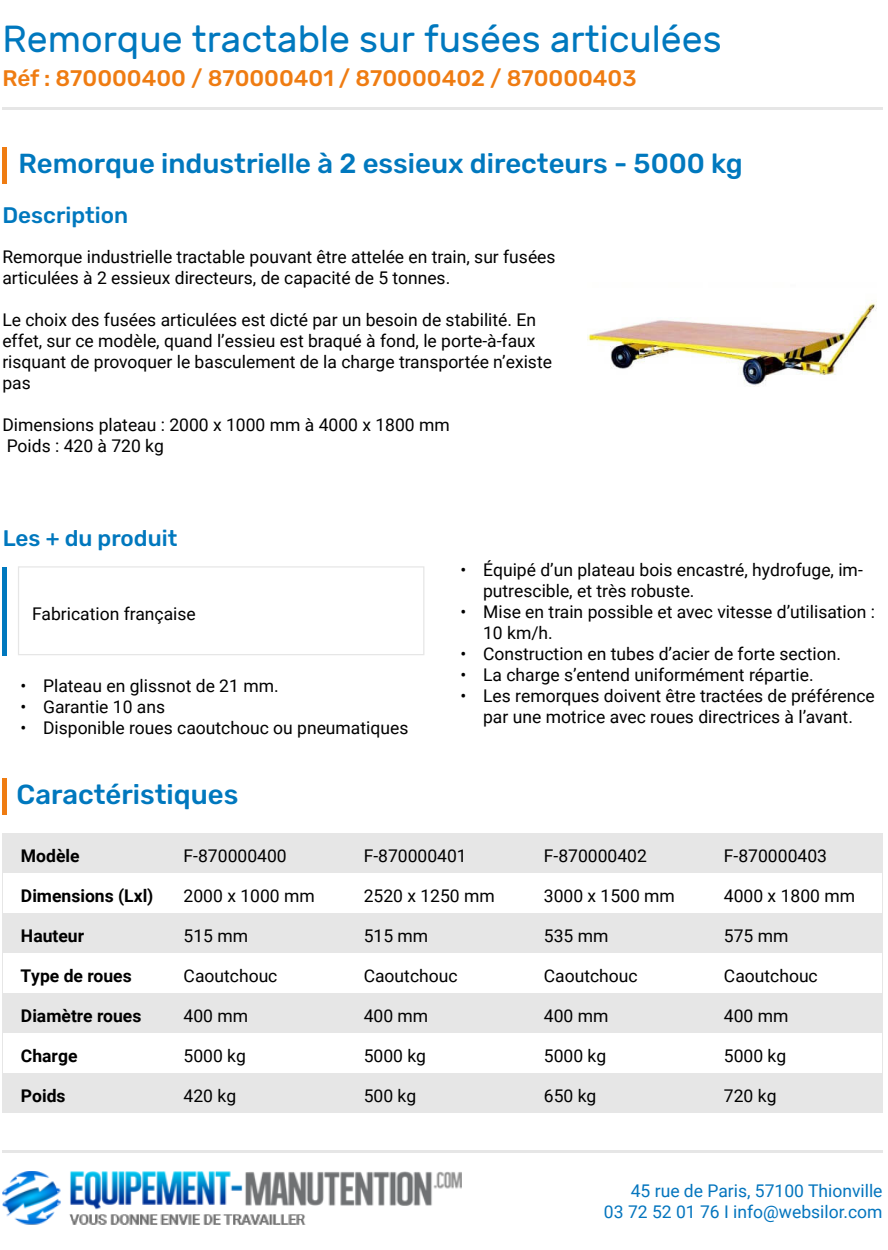
<style>
.page{position:relative;width:888px;height:1250px;background:#fff}
.page>*{position:absolute;margin:0;border:0;box-sizing:border-box;transform-origin:0 0}
.t1{font:37.5px "Rubik";color:#0078be}
.t2{font:500 27.5px "Rubik";color:#0078be}
.t3{font:500 22.5px "Rubik";color:#ef7c12}
.t4{font:500 22.5px "Rubik";color:#0078be}
.t5{font:17.5px/21px "Roboto";color:#000}
.t6{font:700 17.5px "Roboto";color:#000}
.t7{font:17.5px "Roboto";color:#0475be}
</style>
<div class="page">
<hr style="left:2px;top:1151px;width:880px;height:2px;background:#e6e6e6">
<img style="left:2px;top:1171px;width:459px;height:54px">
<div style="left:2px;top:147px;width:5px;height:36px;background:#ef7c12"></div>
<div style="left:2px;top:567px;width:5px;height:88px;background:#0078be"></div>
<div style="left:18px;top:566px;width:406px;height:89px;border:1px solid #e6e6e6"></div>
<div style="left:2px;top:779px;width:5px;height:36px;background:#ef7c12"></div>
<div style="left:4px;top:833px;width:878px;height:40px;background:#e6e6e6"></div>
<div style="left:4px;top:913px;width:878px;height:40px;background:#e6e6e6"></div>
<div style="left:4px;top:993px;width:878px;height:40px;background:#e6e6e6"></div>
<hr style="left:2px;top:107px;width:880px;height:3px;background:#e6e6e6">
<div style="left:4px;top:1073px;width:878px;height:40px;background:#e6e6e6"></div>
<img style="left:587px;top:303px;width:289px;height:84px">
<p class="t1" style="left:2px;top:18px;width:721px">Remorque tractable sur fusées articulées</p>
<p class="t3" style="left:2px;top:65px;width:635px">Réf : 870000400 / 870000401 / 870000402 / 870000403</p>
<p class="t2" style="left:18px;top:147px;width:725px">Remorque industrielle à 2 essieux directeurs - 5000 kg</p>
<p class="t4" style="left:2px;top:202px;width:127px">Description</p>
<p class="t5" style="left:2px;top:245px;width:554px">Remorque industrielle tractable pouvant être attelée en train, sur fusées articulées à 2 essieux directeurs, de capacité de 5 tonnes.</p>
<p class="t5" style="left:2px;top:308px;width:551px">Le choix des fusées articulées est dicté par un besoin de stabilité. En effet, sur ce modèle, quand l’essieu est braqué à fond, le porte-à-faux risquant de provoquer le basculement de la charge transportée n’existe pas</p>
<p class="t5" style="left:2px;top:413px;width:449px">Dimensions plateau : 2000 x 1000 mm à 4000 x 1800 mm</p>
<p class="t5" style="left:7px;top:434px;width:159px">Poids : 420 à 720 kg</p>
<p class="t4" style="left:3px;top:525px;width:176px">Les + du produit</p>
<p class="t5" style="left:32px;top:603px;width:165px">Fabrication française</p>
<p class="t5" style="left:21px;top:674px;width:259px">• Plateau en glissnot de 21 mm.</p>
<p class="t5" style="left:21px;top:695px;width:146px">• Garantie 10 ans</p>
<p class="t5" style="left:21px;top:716px;width:389px">• Disponible roues caoutchouc ou pneumatiques</p>
<p class="t2" style="left:17px;top:779px;width:223px">Caractéristiques</p>
<p class="t5" style="left:483px;top:558px;width:381px;text-indent:-22px">• Équipé d’un plateau bois encastré, hydrofuge, im&shy;putrescible, et très robuste.</p>
<p class="t5" style="left:483px;top:600px;width:393px;text-indent:-22px">• Mise en train possible et avec vitesse d’utilisation :<br>10 km/h.</p>
<p class="t5" style="left:460px;top:642px;width:382px">• Construction en tubes d’acier de forte section.</p>
<p class="t5" style="left:460px;top:663px;width:354px">• La charge s’entend uniformément répartie.</p>
<p class="t5" style="left:460px;top:684px;width:415px;text-align:center">• Les remorques doivent être tractées de préférence par une motrice avec roues directrices à l’avant.</p>
<p class="t6" style="left:21px;top:844px;width:60px">Modèle</p>
<p class="t5" style="left:184px;top:845px;width:105px">F-870000400</p>
<p class="t5" style="left:364px;top:845px;width:105px">F-870000401</p>
<p class="t5" style="left:544px;top:845px;width:105px">F-870000402</p>
<p class="t5" style="left:724px;top:845px;width:105px">F-870000403</p>
<p class="t6" style="left:21px;top:884px;width:134px">Dimensions (Lxl)</p>
<p class="t5" style="left:184px;top:885px;width:133px">2000 x 1000 mm</p>
<p class="t5" style="left:364px;top:885px;width:133px">2520 x 1250 mm</p>
<p class="t5" style="left:544px;top:885px;width:133px">3000 x 1500 mm</p>
<p class="t5" style="left:724px;top:885px;width:133px">4000 x 1800 mm</p>
<p class="t6" style="left:21px;top:924px;width:65px">Hauteur</p>
<p class="t5" style="left:184px;top:925px;width:66px">515 mm</p>
<p class="t5" style="left:364px;top:925px;width:66px">515 mm</p>
<p class="t5" style="left:544px;top:925px;width:66px">535 mm</p>
<p class="t5" style="left:724px;top:925px;width:66px">575 mm</p>
<p class="t6" style="left:20px;top:964px;width:113px">Type de roues</p>
<p class="t5" style="left:184px;top:965px;width:95px">Caoutchouc</p>
<p class="t5" style="left:364px;top:965px;width:95px">Caoutchouc</p>
<p class="t5" style="left:544px;top:965px;width:95px">Caoutchouc</p>
<p class="t5" style="left:724px;top:965px;width:95px">Caoutchouc</p>
<p class="t6" style="left:21px;top:1004px;width:122px">Diamètre roues</p>
<p class="t5" style="left:184px;top:1005px;width:66px">400 mm</p>
<p class="t5" style="left:364px;top:1005px;width:66px">400 mm</p>
<p class="t5" style="left:544px;top:1005px;width:66px">400 mm</p>
<p class="t5" style="left:724px;top:1005px;width:66px">400 mm</p>
<p class="t6" style="left:21px;top:1044px;width:58px">Charge</p>
<p class="t5" style="left:184px;top:1045px;width:64px">5000 kg</p>
<p class="t5" style="left:364px;top:1045px;width:64px">5000 kg</p>
<p class="t5" style="left:544px;top:1045px;width:64px">5000 kg</p>
<p class="t5" style="left:724px;top:1045px;width:64px">5000 kg</p>
<p class="t6" style="left:21px;top:1084px;width:46px">Poids</p>
<p class="t5" style="left:184px;top:1085px;width:54px">420 kg</p>
<p class="t5" style="left:364px;top:1085px;width:54px">500 kg</p>
<p class="t5" style="left:544px;top:1085px;width:54px">650 kg</p>
<p class="t5" style="left:724px;top:1085px;width:54px">720 kg</p>
<p class="t7" style="left:630px;top:1179px;width:253px">45 rue de Paris, 57100 Thionville</p>
<p class="t7" style="left:604px;top:1200px;width:280px">03 72 52 01 76 I info@websilor.com</p>
</div>
